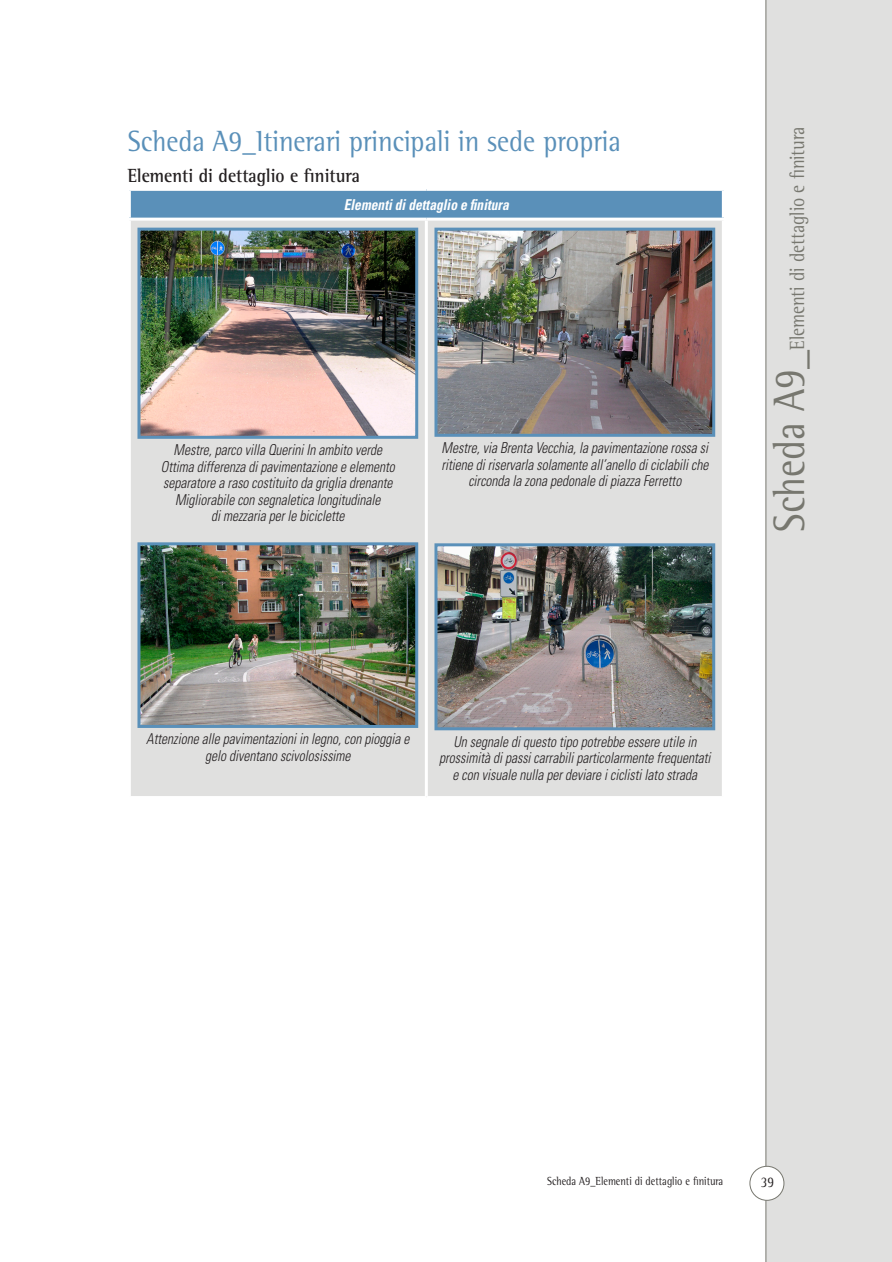
<style>
.page{position:relative;width:892px;height:1262px;background:#fff}
.page>*{position:absolute;margin:0;border:0;box-sizing:border-box;transform-origin:0 0}
.titoli_schede{font:30px "Rotis Semi Serif";color:#5a90b9;scale:.9 1}
.titoli_a_lato{font:21px "Rotis Semi Serif";color:#77776f;scale:.85 1}
.titoletti_inizio_cap{font:700 19.5px "Rotis Semi Serif";color:#231f20;scale:.9 1}
.sottotitolo2{font:italic 300 condensed 15px/16.5px "Univers";color:#231f20;text-align:center;scale:.9 1}
.titoli_tabelle{font:italic 700 condensed 15px "Univers";color:#fff;scale:.9 1}
.t1{font:15px "Rotis Semi Serif";color:#231f20;scale:.85 1}
.didascalia_numero{font:12px "Rotis Semi Serif";color:#231f20;scale:.85 1}
.s1{font-size:45px}
</style>
<div class="page">
<div style="left:765px;top:0;width:127px;height:1262px;background:#e0e0df"></div>
<div style="left:750px;top:1166px;width:34px;height:34px;background:#fff;border-radius:50%"></div>
<div style="left:749px;top:1166px;width:35px;height:34px;border:1px solid #77776f;border-radius:50%"></div>
<div style="left:129px;top:189px;width:594px;height:30px;background:#5a90b9"></div>
<div style="left:131px;top:221px;width:591px;height:575px;background:#e0e0df"></div>
<hr style="left:128px;top:188px;width:298px;height:3px;background:#fff">
<hr style="left:128px;top:191px;width:3px;height:27px;background:#fff">
<hr style="left:426px;top:188px;width:299px;height:3px;background:#fff">
<hr style="left:722px;top:191px;width:3px;height:27px;background:#fff">
<hr style="left:128px;top:218px;width:298px;height:3px;background:#fff">
<hr style="left:426px;top:218px;width:299px;height:3px;background:#fff">
<hr style="left:425px;top:221px;width:3px;height:575px;background:#fff">
<img style="left:141px;top:232px;width:273px;height:203px">
<div style="left:137px;top:228px;width:281px;height:211px;border:3px solid #5a90b9"></div>
<img style="left:141px;top:546px;width:273px;height:178px">
<div style="left:137px;top:542px;width:281px;height:186px;border:3px solid #5a90b9"></div>
<img style="left:438px;top:232px;width:273px;height:201px">
<div style="left:434px;top:228px;width:281px;height:209px;border:3px solid #5a90b9"></div>
<img style="left:438px;top:547px;width:273px;height:179px">
<div style="left:434px;top:543px;width:281px;height:187px;border:3px solid #5a90b9"></div>
<p class="titoli_schede" style="left:128px;top:123px;width:549px">Scheda A9_Itinerari principali in sede propria</p>
<p class="titoletti_inizio_cap" style="left:128px;top:164px;width:259px">Elementi di dettaglio e finitura</p>
<p class="titoli_tabelle" style="left:344px;top:196px;width:185px">Elementi di dettaglio e finitura</p>
<p class="sottotitolo2" style="left:174px;top:442px;width:233px">Mestre, parco villa Querini In ambito verde</p>
<p class="sottotitolo2" style="left:161px;top:458px;width:261px;text-align:left">Ottima differenza di pavimentazione e elemento separatore a raso costituito da griglia drenante</p>
<p class="sottotitolo2" style="left:175px;top:491px;width:230px">Migliorabile con segnaletica longitudinale</p>
<p class="sottotitolo2" style="left:211px;top:508px;width:150px">di mezzaria per le biciclette</p>
<p class="sottotitolo2" style="left:441px;top:440px;width:298px">Mestre, via Brenta Vecchia, la pavimentazione rossa si ritiene di riservarla solamente all’anello di ciclabili che circonda la zona pedonale di piazza Ferretto</p>
<p class="titoli_a_lato" style="left:785px;top:531px;width:478px;rotate:-90deg"><span class="s1">Scheda A9_</span>Elementi di dettaglio e finitura</p>
<p class="sottotitolo2" style="left:146px;top:731px;width:294px">Attenzione alle pavimentazioni in legno, con pioggia e gelo diventano scivolosissime</p>
<p class="sottotitolo2" style="left:439px;top:733px;width:303px">Un segnale di questo tipo potrebbe essere utile in prossimità di passi carrabili particolarmente frequentati e con visuale nulla per deviare i ciclisti lato strada</p>
<p class="didascalia_numero" style="left:547px;top:1174px;width:209px">Scheda A9_Elementi di dettaglio e finitura</p>
<p class="t1" style="left:761px;top:1173px;width:17px">39</p>
</div>
